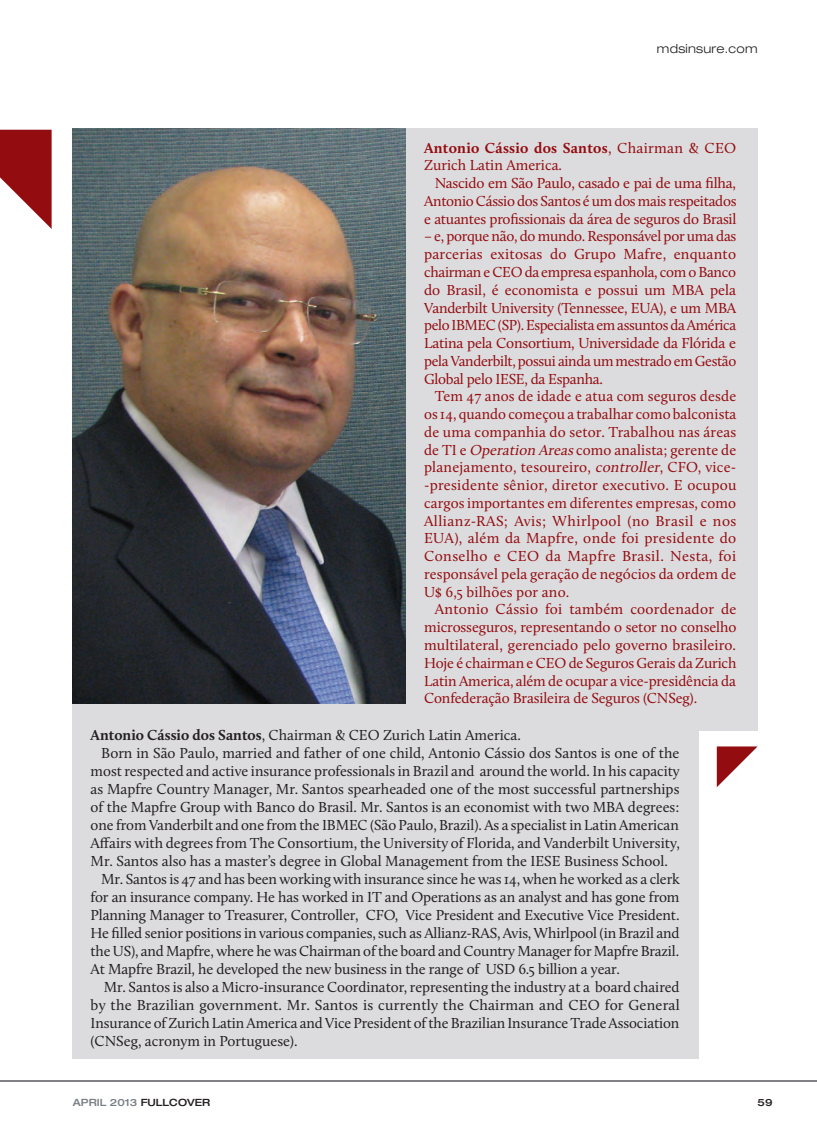
<style>
.page{position:relative;width:817px;height:1134px;background:#fff}
.page>*{position:absolute;margin:0;border:0;box-sizing:border-box;transform-origin:0 0}
.t1{font:15px "Calluna";letter-spacing:-.005em;color:#231f20}
.t2{font:15px/17.8px "Calluna";letter-spacing:-.01em;color:#930c10;text-align:justify}
.t3{font:300 expanded 12.5px "Helvetica Neue";letter-spacing:.02em;color:#231f20}
.t4{font:500 expanded 10px "Helvetica Neue";color:#797d84}
.t5{font:500 expanded 10px "Helvetica Neue";color:#231f20}
.s1{font-weight:700}
.s2{font-style:italic}
.s3{color:#231f20}
</style>
<div class="page">
<hr style="left:0;top:1079px;width:816px;height:2px;background:#808285">
<div style="left:73px;top:693px;width:625px;height:365px;background:#dcdcde"></div>
<img style="left:73px;top:128px;width:333px;height:575px">
<svg style="left:716px;top:746px;width:41px;height:41px"></svg>
<svg style="left:0;top:130px;width:52px;height:99px"></svg>
<div style="left:406px;top:128px;width:351px;height:602px;background:#dcdcde"></div>
<p class="t3" style="left:656px;top:41px;width:102px">mdsinsure.com</p>
<p class="t2" style="left:424px;top:139px;width:313px"><span class="s1">Antonio Cássio dos Santos</span>, Chairman &amp; CEO<br>Zurich Latin America.</p>
<p class="t2" style="left:424px;top:174px;width:314px;text-indent:11px">Nascido em São Paulo, casado e pai de uma filha, Antonio Cássio dos Santos é um dos mais respeitados e atuantes profissionais da área de seguros do Brasil</p>
<p class="t2" style="left:424px;top:227px;width:313px">– e, porque não, do mundo. Responsável por uma das parcerias exitosas do Grupo Mafre, enquanto chairman e CEO da empresa espanhola, com o Banco do Brasil, é economista e possui um MBA pela Vanderbilt University (Tennessee, EUA), e um MBA pelo IBMEC (SP). Especialista em assuntos da América Latina pela Consortium, Universidade da Flórida e pela Vanderbilt, possui ainda um mestrado em Gestão Global pelo IESE, da Espanha.</p>
<p class="t2" style="left:424px;top:387px;width:314px;text-indent:11px">Tem 47 anos de idade e atua com seguros desde os 14, quando começou a trabalhar como balconista de uma companhia do setor. Trabalhou nas áreas de TI e <span class="s2">Operation Areas</span> como analista; gerente de planejamento, tesoureiro, <span class="s2">controller</span>, CFO, vice--presidente sênior, diretor executivo. E ocupou cargos importantes em diferentes empresas, como Allianz-RAS; Avis; Whirlpool (no Brasil e nos EUA), além da Mapfre, onde foi presidente do Conselho e CEO da Mapfre Brasil. Nesta, foi responsável pela geração de negócios da ordem de U$ 6,5 bilhões por ano.</p>
<p class="t2" style="left:424px;top:600px;width:314px;text-indent:11px">Antonio Cássio foi também coordenador de microsseguros, representando o setor no conselho multilateral, gerenciado pelo governo brasileiro.<br>Hoje é chairman e CEO de Seguros Gerais da Zurich Latin America, além de ocupar a vice-presidência da Confederação Brasileira de Seguros (CNSeg).</p>
<p class="t1" style="left:91px;top:725px;width:431px"><span class="s1">Antonio Cássio dos Santos</span>, Chairman &amp; CEO Zurich Latin America.</p>
<p class="t1" style="left:101px;top:743px;width:579px">Born in São Paulo, married and father of one child, Antonio Cássio dos Santos is one of the</p>
<p class="t1" style="left:91px;top:761px;width:590px">most respected and active insurance professionals in Brazil and around the world. In his capacity</p>
<p class="t1" style="left:91px;top:779px;width:590px">as Mapfre Country Manager, Mr. Santos spearheaded one of the most successful partnerships</p>
<p class="t1" style="left:91px;top:797px;width:590px">of the Mapfre Group with Banco do Brasil. Mr. Santos is an economist with two MBA degrees:</p>
<p class="t1" style="left:91px;top:815px;width:589px">one from Vanderbilt and one from the IBMEC (São Paulo, Brazil). As a specialist in Latin American</p>
<p class="t1" style="left:91px;top:833px;width:590px">Affairs with degrees from The Consortium, the University of Florida, and Vanderbilt University,</p>
<p class="t1" style="left:91px;top:851px;width:578px">Mr. Santos also has a master’s degree in Global Management from the IESE Business School.</p>
<p class="t1" style="left:101px;top:869px;width:579px">Mr. Santos is 47 and has been working with insurance since he was 14, when he worked as a clerk</p>
<p class="t1" style="left:91px;top:887px;width:590px">for an insurance company. He has worked in IT and Operations as an analyst and has gone from</p>
<p class="t1" style="left:91px;top:905px;width:590px">Planning Manager to Treasurer, Controller, CFO, Vice President and Executive Vice President.</p>
<p class="t1" style="left:91px;top:923px;width:590px">He filled senior positions in various companies, such as Allianz-RAS, Avis, Whirlpool (in Brazil and</p>
<p class="t1" style="left:91px;top:941px;width:589px">the US), and Mapfre, where he was Chairman of the board and Country Manager for Mapfre Brazil.</p>
<p class="t1" style="left:91px;top:959px;width:530px">At Mapfre Brazil, he developed the new business in the range of USD 6.5 billion a year.</p>
<p class="t1" style="left:104px;top:977px;width:577px">Mr. Santos is also a Micro-insurance Coordinator, representing the industry at a board chaired</p>
<p class="t1" style="left:91px;top:995px;width:590px">by the Brazilian government. Mr. Santos is currently the Chairman and CEO for General</p>
<p class="t1" style="left:91px;top:1013px;width:590px">Insurance of Zurich Latin America and Vice President of the Brazilian Insurance Trade Association</p>
<p class="t1" style="left:91px;top:1031px;width:208px">(CNSeg, acronym in Portuguese).</p>
<p class="t4" style="left:73px;top:1096px;width:139px">APRIL 2013 <span class="s3">FULLCOVER</span></p>
<p class="t5" style="left:757px;top:1096px;width:16px">59</p>
</div>
